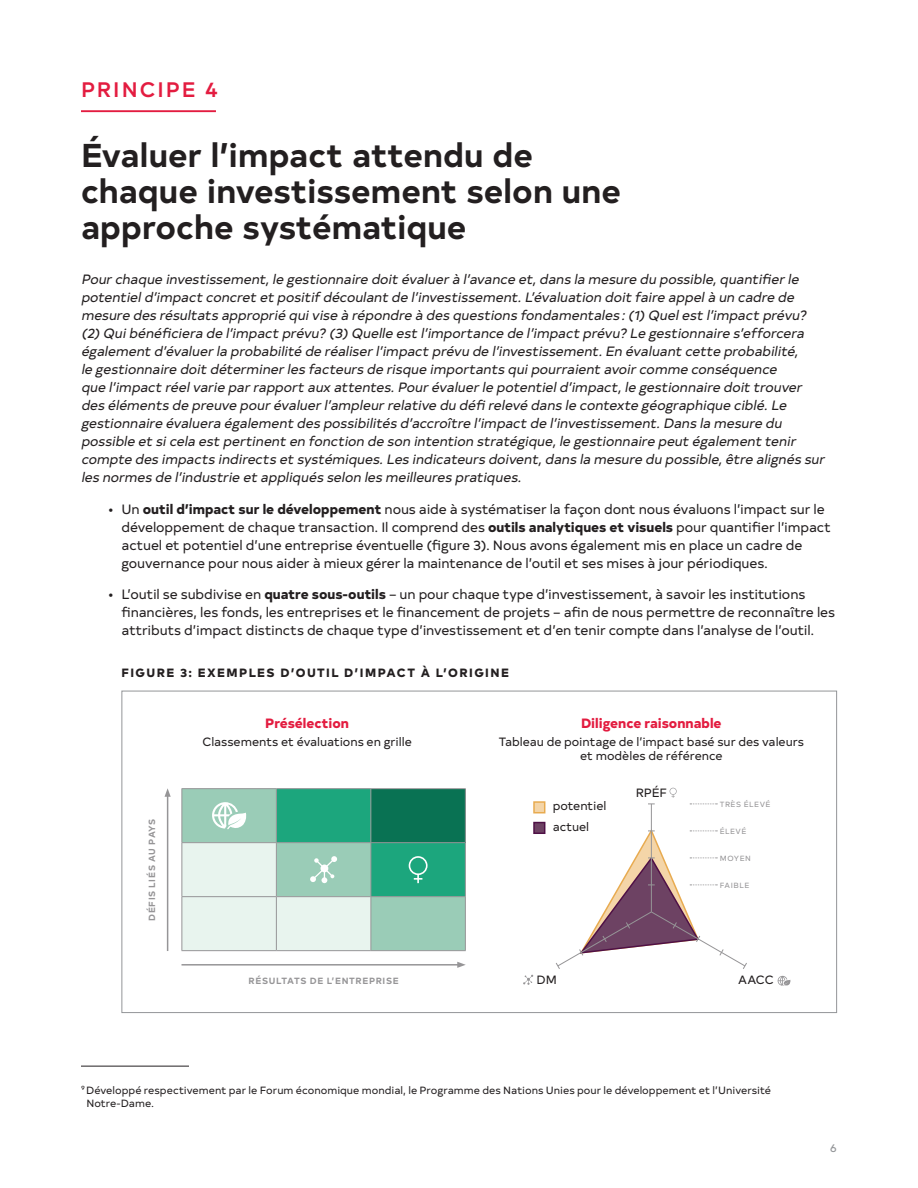
<style>
.page{position:relative;width:918px;height:1188px;background:#fff}
.page>*{position:absolute;margin:0;border:0;box-sizing:border-box;transform-origin:0 0}
.Header__H1{font:700 33px/36.3px "Typold";color:#231f20}
.Pre-header{font:500 21px "Typold";letter-spacing:.095em;color:#e31c40}
.Body_copy{font:italic 13.5px/18px "Typold";color:#231f20}
.t1{font:13.5px/18px "Typold";letter-spacing:-.01em;color:#231f20}
.t2{font:800 13.5px "Typold";color:#e31c40}
.t3{font:12px/14.4px "Typold";letter-spacing:-.005em;color:#231f20;text-align:center}
.Figure{font:800 12px "Typold";letter-spacing:.12em;color:#231f20}
.t4{font:11.25px "Typold";color:#939598}
.Footnote_-_First{font:10.5px/13.5px "Typold";color:#231f20}
.t5{font:700 9px "Typold";letter-spacing:.075em;color:#969597}
.t6{font:7.5px "Typold";letter-spacing:.07em;color:#969597}
.s1{font-weight:800}
</style>
<div class="page">
<hr style="left:81px;top:110px;width:135px;height:2px;background:#e31c40">
<hr style="left:81px;top:1066px;width:108px;height:1px;background:#231f20">
<hr style="left:182px;top:788px;width:94px;height:1px;background:#969597">
<hr style="left:276px;top:788px;width:95px;height:1px;background:#969597">
<hr style="left:371px;top:788px;width:95px;height:1px;background:#969597">
<hr style="left:465px;top:789px;width:1px;height:53px;background:#969597">
<hr style="left:371px;top:842px;width:95px;height:1px;background:#969597">
<hr style="left:465px;top:843px;width:1px;height:53px;background:#969597">
<hr style="left:371px;top:896px;width:95px;height:1px;background:#969597">
<hr style="left:465px;top:897px;width:1px;height:53px;background:#969597">
<hr style="left:371px;top:950px;width:95px;height:1px;background:#969597">
<hr style="left:167px;top:794px;width:1px;height:157px;background:#969597">
<svg style="left:165px;top:788px;width:6px;height:9px"></svg>
<hr style="left:182px;top:964px;width:278px;height:2px;background:#969597">
<svg style="left:457px;top:962px;width:9px;height:6px"></svg>
<svg style="left:670px;top:788px;width:7px;height:10px"></svg>
<svg style="left:523px;top:975px;width:10px;height:10px"></svg>
<svg style="left:182px;top:789px;width:283px;height:162px;background:#8ac6b1"></svg>
<svg style="left:778px;top:976px;width:13px;height:10px"></svg>
<hr style="left:651px;top:804px;width:1px;height:108px;background:#969597">
<svg style="left:690px;top:804px;width:27px;height:1px"></svg>
<svg style="left:556px;top:829px;width:191px;height:140px"></svg>
<div style="left:534px;top:802px;width:11px;height:11px;background:#f4d5a8"></div>
<div style="left:533px;top:801px;width:12px;height:12px;border:2px solid #e8ab50"></div>
<div style="left:534px;top:823px;width:11px;height:10px;background:#6d4263"></div>
<div style="left:533px;top:822px;width:12px;height:12px;border:2px solid #4f1046"></div>
<p class="Pre-header" style="left:81px;top:72px;width:139px">PRINCIPE 4</p>
<p class="Header__H1" style="left:81px;top:134px;width:542px">Évaluer l’impact attendu de chaque investissement selon une approche systématique</p>
<p class="Body_copy" style="left:81px;top:270px;width:748px">Pourchaque investissement,le gestionnaire doitévaluerà l’avance et,dans la mesure du possible,quantifierle potentield’impactconcretetpositifdécoulantde l’investissement.L’évaluation doitfaire appelà un cadre de mesure des résultats approprié quivise à répondre à des questions fondamentales:(1)Quelestl’impactprévu? (2)Quibénéficiera de l’impactprévu? (3)Quelle estl’importance de l’impactprévu? Le gestionnaire s’efforcera égalementd’évaluerla probabilité de réaliserl’impactprévu de l’investissement.En évaluantcette probabilité,<br>le gestionnaire doitdéterminerles facteurs de risque importants quipourraientavoircomme conséquence<br>que l’impactréelvarie parrapportaux attentes.Pourévaluerle potentield’impact,le gestionnaire doittrouver des éléments de preuve pourévaluerl’ampleurrelative du défi relevé dans le contexte géographique ciblé.Le gestionnaire évaluera égalementdes possibilités d’accroître l’impactde l’investissement.Dans la mesure du possible etsicela estpertinenten fonction de son intention stratégique,le gestionnaire peutégalementtenir compte des impacts indirects etsystémiques.Les indicateurs doivent,dans la mesure du possible,être alignés sur les normes de l’industrie etappliqués selon les meilleures pratiques.</p>
<p class="t1" style="left:122px;top:499px;width:711px;text-indent:-14px">• Un <span class="s1">outil d’impact sur le développement</span> nous aide à systématiser la façon dont nous évaluons l’impact sur le développement de chaque transaction. Il comprend des <span class="s1">outils analytiques et visuels</span> pour quantifier l’impact actuel et potentiel d’une entreprise éventuelle (figure 3). Nous avons également mis en place un cadre de gouvernance pour nous aider à mieux gérer la maintenance de l’outil et ses mises à jour périodiques.</p>
<p class="t1" style="left:122px;top:585px;width:715px;text-indent:-14px">• L’outil se subdivise en <span class="s1">quatre sous‑outils</span> – un pour chaque type d’investissement, à savoir les institutions financières, les fonds, les entreprises et le financement de projets – afin de nous permettre de reconnaître les attributs d’impact distincts de chaque type d’investissement et d’en tenir compte dans l’analyse de l’outil.</p>
<p class="Figure" style="left:122px;top:662px;width:389px">FIGURE 3: EXEMPLES D’OUTIL D’IMPACT À L’ORIGINE</p>
<p class="t5" style="left:145px;top:921px;width:104px;rotate:-90deg">DÉFIS LIÉS AU PAYS</p>
<p class="t2" style="left:265px;top:712px;width:85px">Présélection</p>
<p class="t3" style="left:202px;top:733px;width:211px">Classements et évaluations en grille</p>
<p class="t5" style="left:249px;top:974px;width:152px">RÉSULTATS DE L’ENTREPRISE</p>
<p class="t2" style="left:581px;top:712px;width:142px">Diligence raisonnable</p>
<p class="t3" style="left:499px;top:733px;width:307px">Tableau de pointage de l’impact basé sur des valeurs et modèles de référence</p>
<p class="t3" style="left:553px;top:795px;width:55px;line-height:21.1px;text-align:left">potentiel actuel</p>
<p class="t3" style="left:636px;top:785px;width:32px">RPÉF</p>
<p class="t6" style="left:720px;top:798px;width:52px">TRÈS ÉLEVÉ</p>
<p class="t6" style="left:720px;top:825px;width:28px">ÉLEVÉ</p>
<p class="t6" style="left:720px;top:852px;width:33px">MOYEN</p>
<p class="t6" style="left:720px;top:879px;width:31px">FAIBLE</p>
<p class="t3" style="left:537px;top:972px;width:22px">DM</p>
<p class="t3" style="left:738px;top:972px;width:37px">AACC</p>
<p class="Footnote_-_First" style="left:86px;top:1082px;width:686px;text-indent:-5px"><sup>9</sup> Développé respectivement par le Forum économique mondial, le Programme des Nations Unies pour le développement et l’Université<br>Notre‑Dame.</p>
<p class="t4" style="left:830px;top:1139px;width:9px">6</p>
</div>
